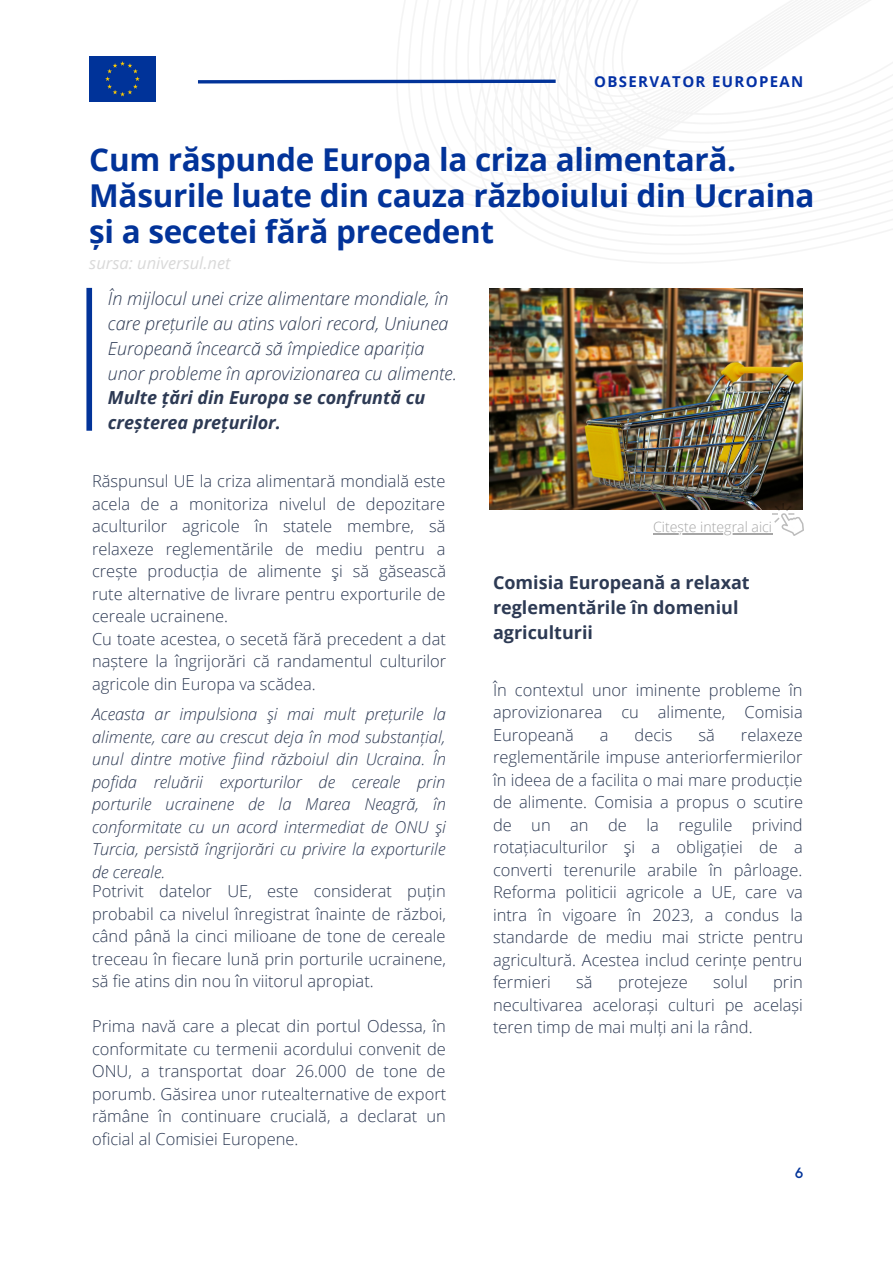
<style>
.page{position:relative;width:893px;height:1264px;background:#fff}
.page>*{position:absolute;margin:0;border:0;box-sizing:border-box;transform-origin:0 0}
.t1{font:700 31.5px/36px "Open Sans";letter-spacing:-.01em;color:#023399}
.t2{font:italic 300 18px/24.8px "Open Sans";color:#2d3a54}
.t3{font:700 18px/24.8px "Open Sans";color:#2d3a54}
.t4{font:italic 700 18px/24.8px "Open Sans";color:#2d3a54}
.t5{font:300 16.5px/22.5px "Open Sans";color:#2d3a54;text-align:justify}
.t6{font:italic 300 16.5px/22.5px "Open Sans";color:#2d3a54;text-align:justify}
.t7{font:italic 16.5px "Open Sans";color:#d9d9d9}
.t8{font:700 15px "Open Sans";letter-spacing:.09em;color:#0330a5}
.t9{font:600 15px "HK Grotesk";color:#023399}
.t10{font:300 14.1px "Open Sans";color:#a6a6a6}
</style>
<div class="page">
<svg style="left:396px;top:0;width:496px;height:478px"></svg>
<svg style="left:198px;top:78px;width:361px;height:7px"></svg>
<div style="left:89px;top:57px;width:67px;height:45px;background:#039"></div>
<div style="left:86px;top:288px;width:6px;height:143px;background:#023399"></div>
<img style="left:489px;top:288px;width:313px;height:222px">
<img style="left:772px;top:503px;width:31px;height:32px">
<hr style="left:653px;top:533px;width:119px;height:1px;background:#a6a6a6">
<p class="t8" style="left:594px;top:71px;width:211px">OBSERVATOR EUROPEAN</p>
<h1 class="t1" style="left:89px;top:141px;width:726px">Cum răspunde Europa la criza alimentară.<br>Măsurile luate din cauza războiului din Ucraina și a secetei fără precedent</h1>
<p class="t7" style="left:89px;top:252px;width:143px">sursa: universul.net</p>
<p class="t2" style="left:108px;top:286px;width:350px">În mijlocul unei crize alimentare mondiale, în care prețurile au atins valori record, Uniunea Europeană încearcă să împiedice apariția unor probleme în aprovizionarea cu alimente.</p>
<p class="t4" style="left:108px;top:385px;width:319px">Multe țări din Europa se confruntă cu creșterea prețurilor.</p>
<p class="t5" style="left:92px;top:469px;width:356px;text-align:left">Răspunsul UE la criza alimentară mondială este acela de a monitoriza nivelul de depozitare aculturilor agricole în statele membre, să relaxeze reglementările de mediu pentru a crește producția de alimente şi să găsească rute alternative de livrare pentru exporturile de cereale ucrainene.<br>Cu toate acestea, o secetă fără precedent a dat naștere la îngrijorări că randamentul culturilor agricole din Europa va scădea.</p>
<p class="t6" style="left:92px;top:702px;width:355px">Aceasta ar impulsiona şi mai mult prețurile la alimente, care au crescut deja în mod substanțial, unul dintre motive fiind războiul din Ucraina. În pofida reluării exporturilor de cereale prin porturile ucrainene de la Marea Neagră, în conformitate cu un acord intermediat de ONU şi Turcia, persistă îngrijorări cu privire la exporturile de cereale.</p>
<p class="t5" style="left:92px;top:879px;width:355px">Potrivit datelor UE, este considerat puțin probabil ca nivelul înregistrat înainte de război, când până la cinci milioane de tone de cereale treceau în fiecare lună prin porturile ucrainene, să fie atins din nou în viitorul apropiat.</p>
<p class="t5" style="left:92px;top:1014px;width:355px">Prima navă care a plecat din portul Odessa, în conformitate cu termenii acordului convenit de ONU, a transportat doar 26.000 de tone de porumb. Găsirea unor rutealternative de export rămâne în continuare crucială, a declarat un oficial al Comisiei Europene.</p>
<p class="t10" style="left:653px;top:517px;width:120px">Citește integral aici</p>
<p class="t3" style="left:493px;top:570px;width:258px">Comisia Europeană a relaxat reglementările în domeniul agriculturii</p>
<p class="t5" style="left:493px;top:678px;width:311px">În contextul unor iminente probleme în aprovizionarea cu alimente, Comisia Europeană</p>
<p class="t5" style="left:493px;top:723px;width:312px;text-indent:248px">relaxeze reglementările impuse anteriorfermierilor în ideea de a facilita o mai mare producție de alimente. Comisia a propus o scutire de un an de la regulile privind rotațiaculturilor şi a obligației de a converti terenurile arabile în pârloage.<br>Reforma politicii agricole a UE, care va intra în vigoare în 2023, a condus la standarde de mediu mai stricte pentru agricultură. Acestea includ cerințe pentru fermieri</p>
<p class="t5" style="left:600px;top:723px;width:10px">a</p>
<p class="t5" style="left:634px;top:723px;width:40px">decis</p>
<p class="t5" style="left:698px;top:723px;width:18px">să</p>
<p class="t5" style="left:576px;top:970px;width:18px">să</p>
<p class="t5" style="left:618px;top:970px;width:71px">protejeze</p>
<p class="t5" style="left:713px;top:970px;width:36px">solul</p>
<p class="t5" style="left:493px;top:970px;width:311px;text-indent:280px">prin necultivarea acelorași culturi pe același teren timp de mai mulți ani la rând.</p>
<p class="t9" style="left:794px;top:1164px;width:10px">6</p>
</div>
